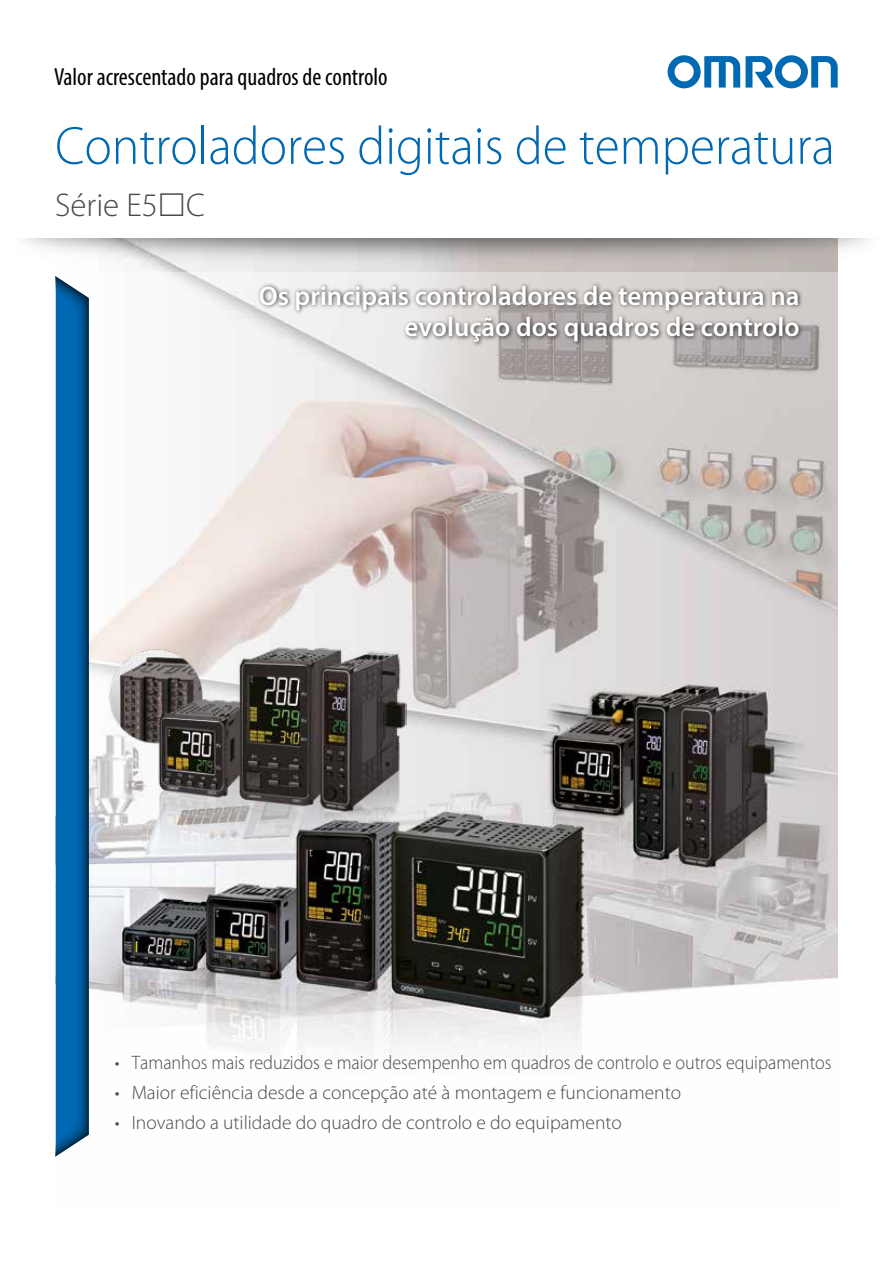
<style>
.page{position:relative;width:893px;height:1263px;background:#fff}
.page>*{position:absolute;margin:0;border:0;box-sizing:border-box;transform-origin:0 0}
.t1{font:300 54px "Myriad Pro";color:#0069b4;scale:.95 1}
.t2{font:300 33px "Myriad Pro";color:#4a4a49}
.t3{font:600 27px/31.5px "Myriad Pro";color:#fff;text-align:right}
.t4{font:condensed 24.75px "Myriad Pro";color:#000}
.t5{font:300 19.5px "Myriad Pro";color:#4a4a49}
</style>
<div class="page">
<img style="left:55px;top:272px;width:783px;height:885px">
<img style="left:107px;top:642px;width:299px;height:248px">
<svg style="left:56px;top:276px;width:33px;height:880px;background:#0663a4"></svg>
<div style="left:257px;top:282px;width:547px;height:65px;background:#000;opacity:.75"></div>
<svg style="left:668px;top:55px;width:72px;height:33px"></svg>
<svg style="left:746px;top:55px;width:92px;height:33px"></svg>
<p class="t4" style="left:54px;top:61px;width:335px">Valor acrescentado para quadros de controlo</p>
<h1 class="t1" style="left:55px;top:116px;width:822px">Controladores digitais de temperatura</h1>
<h2 class="t2" style="left:55px;top:187px;width:151px">Série E5 C</h2>
<h3 class="t3" style="left:259px;top:279px;width:542px">Os principais controladores de temperatura na evolução dos quadros de controlo</h3>
<p class="t5" style="left:115px;top:1052px;width:718px">• Tamanhos mais reduzidos e maior desempenho em quadros de controlo e outros equipamentos</p>
<p class="t5" style="left:115px;top:1082px;width:568px">• Maior eficiência desde a concepção até à montagem e funcionamento</p>
<p class="t5" style="left:115px;top:1112px;width:509px">• Inovando a utilidade do quadro de controlo e do equipamento</p>
</div>
